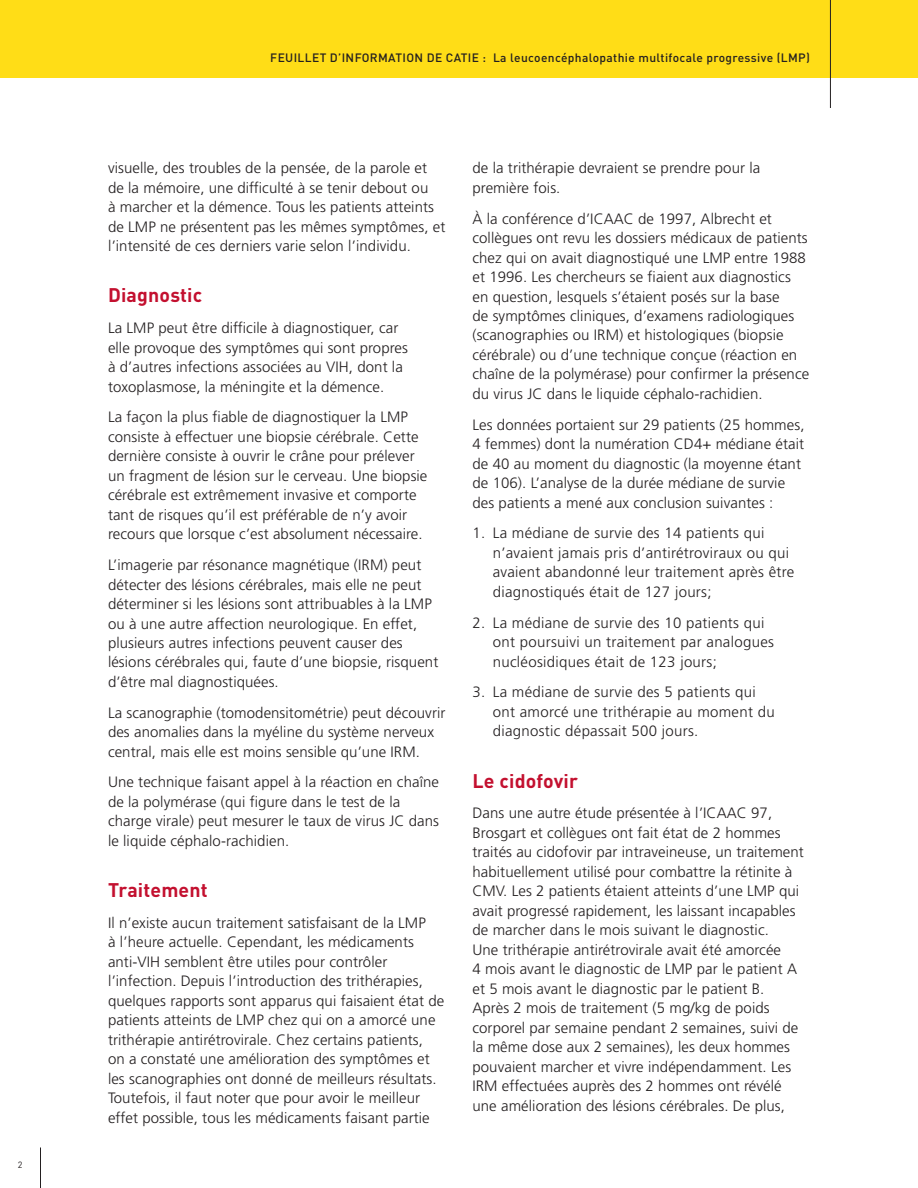
<style>
.page{position:relative;width:918px;height:1188px;background:#fff}
.page>*{position:absolute;margin:0;border:0;box-sizing:border-box;transform-origin:0 0}
.t1{font:700 19.5px "DINOT";letter-spacing:.01em;color:#c3102f}
.t2{font:300 15px/19.5px "Frutiger LT Pro";letter-spacing:.005em;color:#231f20}
.t3{font:500 12px "DINOT";letter-spacing:.03em;color:#231f20}
.t4{font:9px "DINOT";color:#231f20}
</style>
<div class="page">
<hr style="left:40px;top:1148px;width:1px;height:40px;background:#231f20">
<div style="left:0;top:0;width:918px;height:78px;background:#ffdd17"></div>
<hr style="left:830px;top:0;width:1px;height:108px;background:#231f20">
<p class="t4" style="left:18px;top:1158px;width:6px">2</p>
<p class="t3" style="left:270px;top:48px;width:541px">FEUILLET D’INFORMATION DE CATIE : La leucoencéphalopathie multifocale progressive (LMP)</p>
<p class="t2" style="left:108px;top:158px;width:339px">visuelle, des troubles de la pensée, de la parole et de la mémoire, une difficulté à se tenir debout ou<br>à marcher et la démence. Tous les patients atteints de LMP ne présentent pas les mêmes symptômes, et l’intensité de ces derniers varie selon l’individu.</p>
<h1 class="t1" style="left:108px;top:280px;width:96px">Diagnostic</h1>
<p class="t2" style="left:108px;top:318px;width:301px">La LMP peut être difficile à diagnostiquer, car elle provoque des symptômes qui sont propres à d’autres infections associées au VIH, dont la toxoplasmose, la méningite et la démence.</p>
<p class="t2" style="left:108px;top:407px;width:321px">La façon la plus fiable de diagnostiquer la LMP consiste à effectuer une biopsie cérébrale. Cette dernière consiste à ouvrir le crâne pour prélever un fragment de lésion sur le cerveau. Une biopsie cérébrale est extrêmement invasive et comporte tant de risques qu’il est préférable de n’y avoir recours que lorsque c’est absolument nécessaire.</p>
<p class="t2" style="left:108px;top:555px;width:332px">L’imagerie par résonance magnétique (IRM) peut détecter des lésions cérébrales, mais elle ne peut déterminer si les lésions sont attribuables à la LMP ou à une autre affection neurologique. En effet, plusieurs autres infections peuvent causer des lésions cérébrales qui, faute d’une biopsie, risquent d’être mal diagnostiquées.</p>
<p class="t2" style="left:108px;top:703px;width:339px">La scanographie (tomodensitométrie) peut découvrir des anomalies dans la myéline du système nerveux central, mais elle est moins sensible qu’une IRM.</p>
<p class="t2" style="left:108px;top:773px;width:333px">Une technique faisant appel à la réaction en chaîne de la polymérase (qui figure dans le test de la charge virale) peut mesurer le taux de virus JC dans le liquide céphalo-rachidien.</p>
<h1 class="t1" style="left:108px;top:875px;width:101px">Traitement</h1>
<p class="t2" style="left:108px;top:913px;width:338px">Il n’existe aucun traitement satisfaisant de la LMP<br>à l’heure actuelle. Cependant, les médicaments anti-VIH semblent être utiles pour contrôler l’infection. Depuis l’introduction des trithérapies, quelques rapports sont apparus qui faisaient état de patients atteints de LMP chez qui on a amorcé une trithérapie antirétrovirale. Chez certains patients,<br>on a constaté une amélioration des symptômes et les scanographies ont donné de meilleurs résultats.<br>Toutefois, il faut noter que pour avoir le meilleur effet possible, tous les médicaments faisant partie</p>
<p class="t2" style="left:472px;top:158px;width:289px">de la trithérapie devraient se prendre pour la première fois.</p>
<p class="t2" style="left:472px;top:209px;width:338px">À la conférence d’ICAAC de 1997, Albrecht et collègues ont revu les dossiers médicaux de patients chez qui on avait diagnostiqué une LMP entre 1988 et 1996. Les chercheurs se fiaient aux diagnostics en question, lesquels s’étaient posés sur la base<br>de symptômes cliniques, d’examens radiologiques (scanographies ou IRM) et histologiques (biopsie cérébrale) ou d’une technique conçue (réaction en chaîne de la polymérase) pour confirmer la présence du virus JC dans le liquide céphalo-rachidien.</p>
<p class="t2" style="left:472px;top:415px;width:334px">Les données portaient sur 29 patients (25 hommes, 4 femmes) dont la numération CD4+ médiane était de 40 au moment du diagnostic (la moyenne étant de 106). L’analyse de la durée médiane de survie des patients a mené aux conclusion suivantes :</p>
<p class="t2" style="left:493px;top:524px;width:303px;text-indent:-20px">1. La médiane de survie des 14 patients qui n’avaient jamais pris d’antirétroviraux ou qui avaient abandonné leur traitement après être diagnostiqués était de 127 jours;</p>
<p class="t2" style="left:493px;top:613px;width:283px;text-indent:-20px">2. La médiane de survie des 10 patients qui ont poursuivi un traitement par analogues nucléosidiques était de 123 jours;</p>
<p class="t2" style="left:493px;top:683px;width:284px;text-indent:-20px">3. La médiane de survie des 5 patients qui ont amorcé une trithérapie au moment du diagnostic dépassait 500 jours.</p>
<h1 class="t1" style="left:472px;top:765px;width:107px">Le cidofovir</h1>
<p class="t2" style="left:472px;top:803px;width:333px">Dans une autre étude présentée à l’ICAAC 97, Brosgart et collègues ont fait état de 2 hommes traités au cidofovir par intraveineuse, un traitement habituellement utilisé pour combattre la rétinite à CMV. Les 2 patients étaient atteints d’une LMP qui avait progressé rapidement, les laissant incapables de marcher dans le mois suivant le diagnostic.<br>Une trithérapie antirétrovirale avait été amorcée<br>4 mois avant le diagnostic de LMP par le patient A et 5 mois avant le diagnostic par le patient B.<br>Après 2 mois de traitement (5 mg/kg de poids corporel par semaine pendant 2 semaines, suivi de la même dose aux 2 semaines), les deux hommes pouvaient marcher et vivre indépendamment. Les IRM effectuées auprès des 2 hommes ont révélé une amélioration des lésions cérébrales. De plus,</p>
</div>
